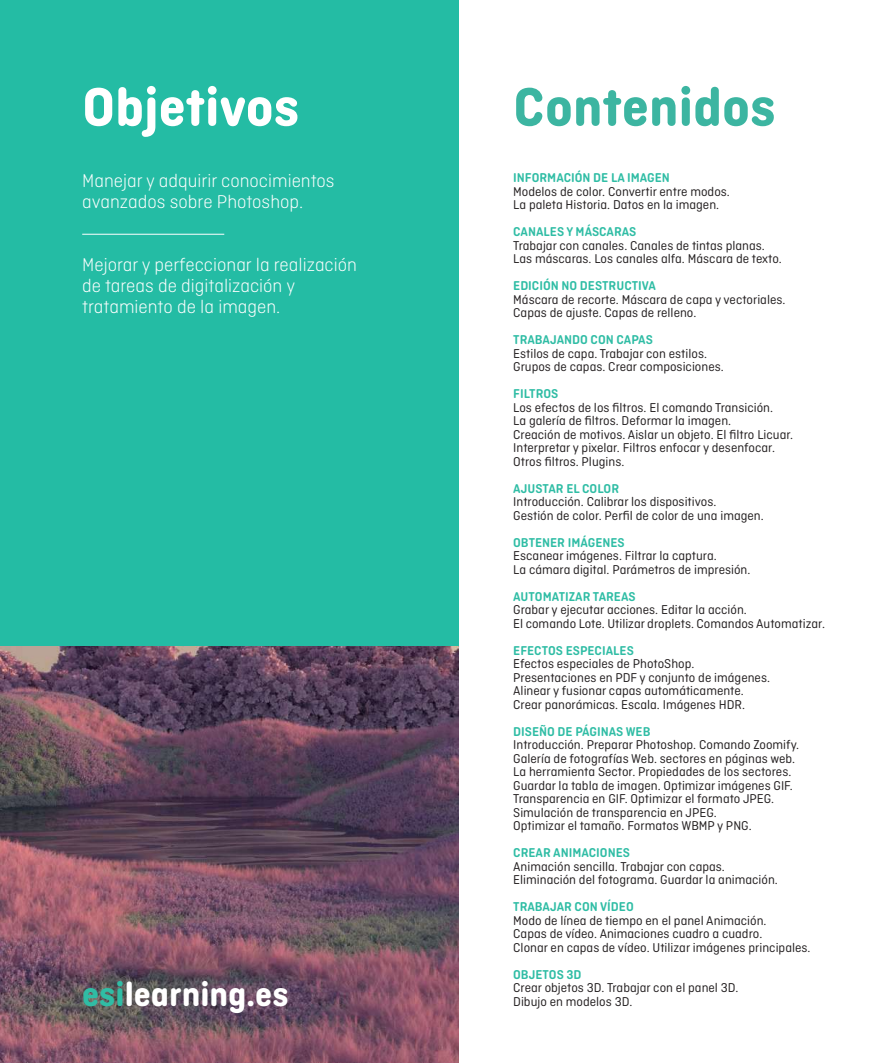
<style>
.page{position:relative;width:893px;height:1063px;background:#fff}
.page>*{position:absolute;margin:0;border:0;box-sizing:border-box;transform-origin:0 0}
.t1{font:700 57px "Ciutadella Rounded";color:#3cb5a1}
.t2{font:700 57px "Ciutadella Rounded";color:#fff}
.t3{font:700 36px "Ciutadella Rounded";color:#fff}
.t4{font:300 19.5px/21px "Ciutadella Rounded";color:#fff}
.t5{font:13.5px/13.5px "Ciutadella Rounded";color:#231f20}
.t6{font:600 13.5px "Ciutadella Rounded";color:#30bda5}
.s1{color:#30bda5}
</style>
<div class="page">
<div style="left:0;top:0;width:458px;height:682px;background:#24bca4"></div>
<img style="left:0;top:646px;width:458px;height:417px">
<hr style="left:82px;top:234px;width:142px;height:1px;background:#fff">
<h1 class="t2" style="left:82px;top:74px;width:219px">Objetivos</h1>
<h1 class="t1" style="left:513px;top:74px;width:264px">Contenidos</h1>
<p class="t6" style="left:513px;top:170px;width:158px">INFORMACIÓN DE LA IMAGEN</p>
<p class="t5" style="left:513px;top:185px;width:218px">Modelos de color. Convertir entre modos.<br>La paleta Historia. Datos en la imagen.</p>
<p class="t6" style="left:513px;top:224px;width:125px">CANALES Y MÁSCARAS</p>
<p class="t5" style="left:513px;top:239px;width:270px">Trabajar con canales. Canales de tintas planas.<br>Las máscaras. Los canales alfa. Máscara de texto.</p>
<p class="t6" style="left:513px;top:278px;width:144px">EDICIÓN NO DESTRUCTIVA</p>
<p class="t5" style="left:513px;top:293px;width:274px">Máscara de recorte. Máscara de capa y vectoriales.<br>Capas de ajuste. Capas de relleno.</p>
<p class="t6" style="left:513px;top:332px;width:141px">TRABAJANDO CON CAPAS</p>
<p class="t5" style="left:513px;top:347px;width:212px">Estilos de capa. Trabajar con estilos.<br>Grupos de capas. Crear composiciones.</p>
<p class="t6" style="left:513px;top:386px;width:47px">FILTROS</p>
<p class="t5" style="left:513px;top:401px;width:281px">Los efectos de los filtros. El comando Transición.<br>La galería de filtros. Deformar la imagen.<br>Creación de motivos. Aislar un objeto. El filtro Licuar.<br>Interpretar y pixelar. Filtros enfocar y desenfocar.<br>Otros filtros. Plugins.</p>
<p class="t6" style="left:513px;top:481px;width:107px">AJUSTAR EL COLOR</p>
<p class="t5" style="left:513px;top:495px;width:252px">Introducción. Calibrar los dispositivos.<br>Gestión de color. Perfil de color de una imagen.</p>
<p class="t6" style="left:513px;top:535px;width:113px">OBTENER IMÁGENES</p>
<p class="t5" style="left:513px;top:549px;width:239px">Escanear imágenes. Filtrar la captura.<br>La cámara digital. Parámetros de impresión.</p>
<p class="t6" style="left:513px;top:589px;width:124px">AUTOMATIZAR TAREAS</p>
<p class="t5" style="left:513px;top:603px;width:313px">Grabar y ejecutar acciones. Editar la acción.<br>El comando Lote. Utilizar droplets. Comandos Automatizar.</p>
<p class="t6" style="left:513px;top:643px;width:122px">EFECTOS ESPECIALES</p>
<p class="t5" style="left:513px;top:657px;width:258px">Efectos especiales de PhotoShop.<br>Presentaciones en PDF y conjunto de imágenes.<br>Alinear y fusionar capas automáticamente.<br>Crear panorámicas. Escala. Imágenes HDR.</p>
<p class="t6" style="left:513px;top:724px;width:139px">DISEÑO DE PÁGINAS WEB</p>
<p class="t5" style="left:513px;top:738px;width:288px">Introducción. Preparar Photoshop. Comando Zoomify.<br>Galería de fotografías Web. sectores en páginas web.<br>La herramienta Sector. Propiedades de los sectores.<br>Guardar la tabla de imagen. Optimizar imágenes GIF.<br>Transparencia en GIF. Optimizar el formato JPEG.<br>Simulación de transparencia en JPEG.<br>Optimizar el tamaño. Formatos WBMP y PNG.</p>
<p class="t6" style="left:513px;top:845px;width:118px">CREAR ANIMACIONES</p>
<p class="t5" style="left:513px;top:860px;width:266px">Animación sencilla. Trabajar con capas.<br>Eliminación del fotograma. Guardar la animación.</p>
<p class="t6" style="left:513px;top:899px;width:122px">TRABAJAR CON VÍDEO</p>
<p class="t5" style="left:513px;top:914px;width:299px">Modo de línea de tiempo en el panel Animación.<br>Capas de vídeo. Animaciones cuadro a cuadro.<br>Clonar en capas de vídeo. Utilizar imágenes principales.</p>
<p class="t6" style="left:513px;top:967px;width:70px">OBJETOS 3D</p>
<p class="t5" style="left:513px;top:981px;width:227px">Crear objetos 3D. Trabajar con el panel 3D.<br>Dibujo en modelos 3D.</p>
<h3 class="t4" style="left:82px;top:170px;width:254px">Manejar y adquirir conocimientos avanzados sobre Photoshop.</h3>
<h3 class="t4" style="left:82px;top:254px;width:276px">Mejorar y perfeccionar la realización de tareas de digitalización y tratamiento de la imagen.</h3>
<h2 class="t3" style="left:82px;top:973px;width:208px"><span class="s1">esi</span>learning.es</h2>
</div>
